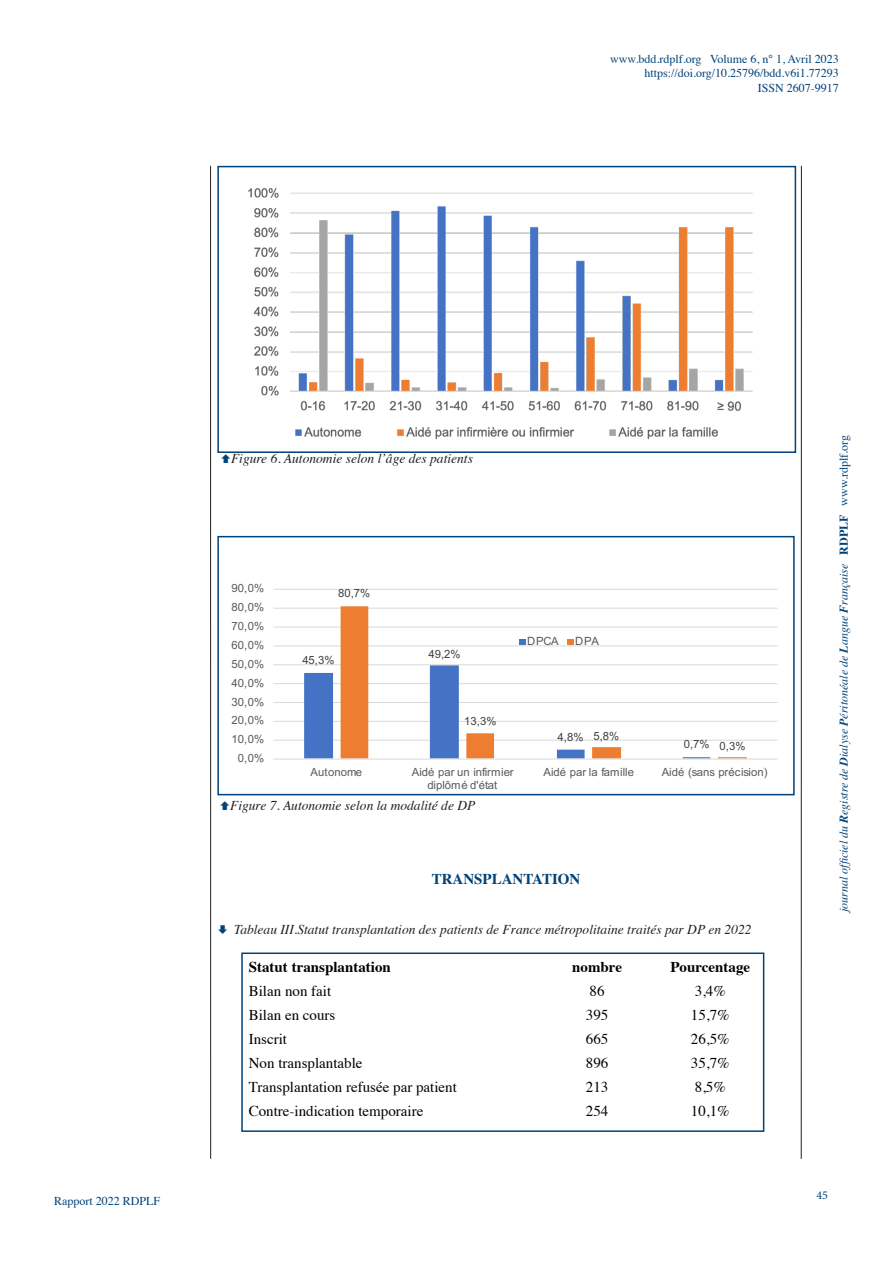
<style>
.page{position:relative;width:893px;height:1263px;background:#fff}
.page>*{position:absolute;margin:0;border:0;box-sizing:border-box;transform-origin:0 0}
.t1{font:15px "Times";color:#000}
.t2{font:700 15px "Times";color:#000}
.t3{font:700 15px "Times";color:#004279}
.t4{font:italic 13.5px "Times";color:#231f20}
.t5{font:12px "Times";color:#004279}
.t6{font:italic 12px "Times";color:#004279}
.t7{font:12px "Minion Pro";color:#004279}
.t8{font:11.25px/12.6px "Arial";color:#595959;text-align:center}
.t9{font:11.25px "Arial";color:#404040}
.s1{font-weight:700}
.s2{font-weight:700;font-style:normal}
.s3{font-style:normal}
</style>
<div class="page">
<hr style="left:210px;top:166px;width:1px;height:993px;background:#231f20">
<hr style="left:801px;top:166px;width:1px;height:993px;background:#231f20">
<hr style="left:273px;top:740px;width:505px;height:1px;background:#d9d9d9">
<hr style="left:273px;top:721px;width:505px;height:1px;background:#d9d9d9">
<hr style="left:273px;top:702px;width:505px;height:1px;background:#d9d9d9">
<hr style="left:273px;top:683px;width:505px;height:1px;background:#d9d9d9">
<hr style="left:273px;top:664px;width:505px;height:1px;background:#d9d9d9">
<hr style="left:273px;top:645px;width:505px;height:1px;background:#d9d9d9">
<hr style="left:273px;top:626px;width:505px;height:1px;background:#d9d9d9">
<hr style="left:273px;top:608px;width:505px;height:1px;background:#d9d9d9">
<hr style="left:273px;top:589px;width:505px;height:1px;background:#d9d9d9">
<svg style="left:304px;top:665px;width:37px;height:93px"></svg>
<svg style="left:341px;top:606px;width:406px;height:152px"></svg>
<hr style="left:273px;top:759px;width:505px;height:1px;background:#d9d9d9">
<svg style="left:519px;top:639px;width:6px;height:5px"></svg>
<svg style="left:567px;top:639px;width:6px;height:5px"></svg>
<div style="left:217px;top:536px;width:578px;height:259px;border:2px solid #004279"></div>
<img style="left:248px;top:188px;width:505px;height:252px">
<div style="left:217px;top:166px;width:579px;height:287px;border:2px solid #004279"></div>
<div style="left:241px;top:952px;width:523px;height:180px;border:2px solid #004279"></div>
<p class="t5" style="left:610px;top:48px;width:230px">www.bdd.rdplf.org Volume 6, n° 1, Avril 2023</p>
<p class="t5" style="left:644px;top:62px;width:196px">https://doi.org/10.25796/bdd.v6i1.77293</p>
<p class="t5" style="left:758px;top:77px;width:82px">ISSN 2607-9917</p>
<p class="t5" style="left:54px;top:1189px;width:108px">Rapport 2022 RDPLF</p>
<p class="t4" style="left:231px;top:447px;width:243px">Figure 6. Autonomie selon l’âge des patients</p>
<p class="t8" style="left:231px;top:582px;width:34px">90,0%</p>
<p class="t8" style="left:231px;top:601px;width:34px">80,0%</p>
<p class="t8" style="left:231px;top:620px;width:34px">70,0%</p>
<p class="t8" style="left:231px;top:639px;width:34px">60,0%</p>
<p class="t8" style="left:231px;top:657px;width:34px">50,0%</p>
<p class="t8" style="left:231px;top:676px;width:34px">40,0%</p>
<p class="t8" style="left:231px;top:695px;width:34px">30,0%</p>
<p class="t8" style="left:231px;top:714px;width:34px">20,0%</p>
<p class="t8" style="left:231px;top:733px;width:34px">10,0%</p>
<p class="t8" style="left:238px;top:752px;width:28px">0,0%</p>
<p class="t9" style="left:338px;top:586px;width:34px">80,7%</p>
<p class="t9" style="left:302px;top:652px;width:34px">45,3%</p>
<p class="t9" style="left:428px;top:646px;width:34px">49,2%</p>
<p class="t9" style="left:464px;top:713px;width:34px">13,3%</p>
<p class="t8" style="left:527px;top:635px;width:33px">DPCA</p>
<p class="t8" style="left:575px;top:635px;width:25px">DPA</p>
<p class="t9" style="left:558px;top:729px;width:27px">4,8%</p>
<p class="t9" style="left:593px;top:728px;width:27px">5,8%</p>
<p class="t9" style="left:684px;top:737px;width:27px">0,7%</p>
<p class="t9" style="left:720px;top:738px;width:27px">0,3%</p>
<p class="t8" style="left:311px;top:766px;width:53px">Autonome</p>
<p class="t8" style="left:412px;top:766px;width:103px">Aidé par un infirmier diplômé d'état</p>
<p class="t8" style="left:543px;top:766px;width:92px">Aidé par la famille</p>
<p class="t8" style="left:662px;top:766px;width:107px">Aidé (sans précision)</p>
<p class="t4" style="left:230px;top:794px;width:247px">Figure 7. Autonomie selon la modalité de DP</p>
<p class="t3" style="left:432px;top:864px;width:150px">TRANSPLANTATION</p>
<p class="t4" style="left:234px;top:918px;width:519px">Tableau III.Statut transplantation des patients de France métropolitaine traités par DP en 2022</p>
<p class="t2" style="left:249px;top:952px;width:144px">Statut transplantation</p>
<p class="t2" style="left:572px;top:952px;width:51px">nombre</p>
<p class="t2" style="left:670px;top:952px;width:81px">Pourcentage</p>
<p class="t1" style="left:249px;top:977px;width:84px">Bilan non fait</p>
<p class="t1" style="left:590px;top:977px;width:16px">86</p>
<p class="t1" style="left:695px;top:977px;width:33px">3,4%</p>
<p class="t1" style="left:249px;top:1001px;width:88px">Bilan en cours</p>
<p class="t1" style="left:586px;top:1001px;width:24px">395</p>
<p class="t1" style="left:691px;top:1001px;width:40px">15,7%</p>
<p class="t1" style="left:249px;top:1025px;width:40px">Inscrit</p>
<p class="t1" style="left:586px;top:1025px;width:24px">665</p>
<p class="t1" style="left:691px;top:1025px;width:40px">26,5%</p>
<p class="t1" style="left:249px;top:1049px;width:115px">Non transplantable</p>
<p class="t1" style="left:586px;top:1049px;width:24px">896</p>
<p class="t1" style="left:691px;top:1049px;width:40px">35,7%</p>
<p class="t1" style="left:249px;top:1073px;width:210px">Transplantation refusée par patient</p>
<p class="t1" style="left:586px;top:1073px;width:24px">213</p>
<p class="t1" style="left:695px;top:1073px;width:33px">8,5%</p>
<p class="t1" style="left:249px;top:1097px;width:176px">Contre-indication temporaire</p>
<p class="t1" style="left:586px;top:1097px;width:24px">254</p>
<p class="t1" style="left:691px;top:1097px;width:40px">10,1%</p>
<p class="t6" style="left:833px;top:912px;width:478px;rotate:-90deg">journal officiel du <span class="s1">R</span>egistre de <span class="s1">D</span>ialyse <span class="s1">P</span>éritonéale de <span class="s1">L</span>angue <span class="s1">F</span>rançaise <span class="s2">RDPLF</span> <span class="s3">www.rdplf.org</span></p>
<p class="t7" style="left:816px;top:1187px;width:13px">45</p>
</div>
